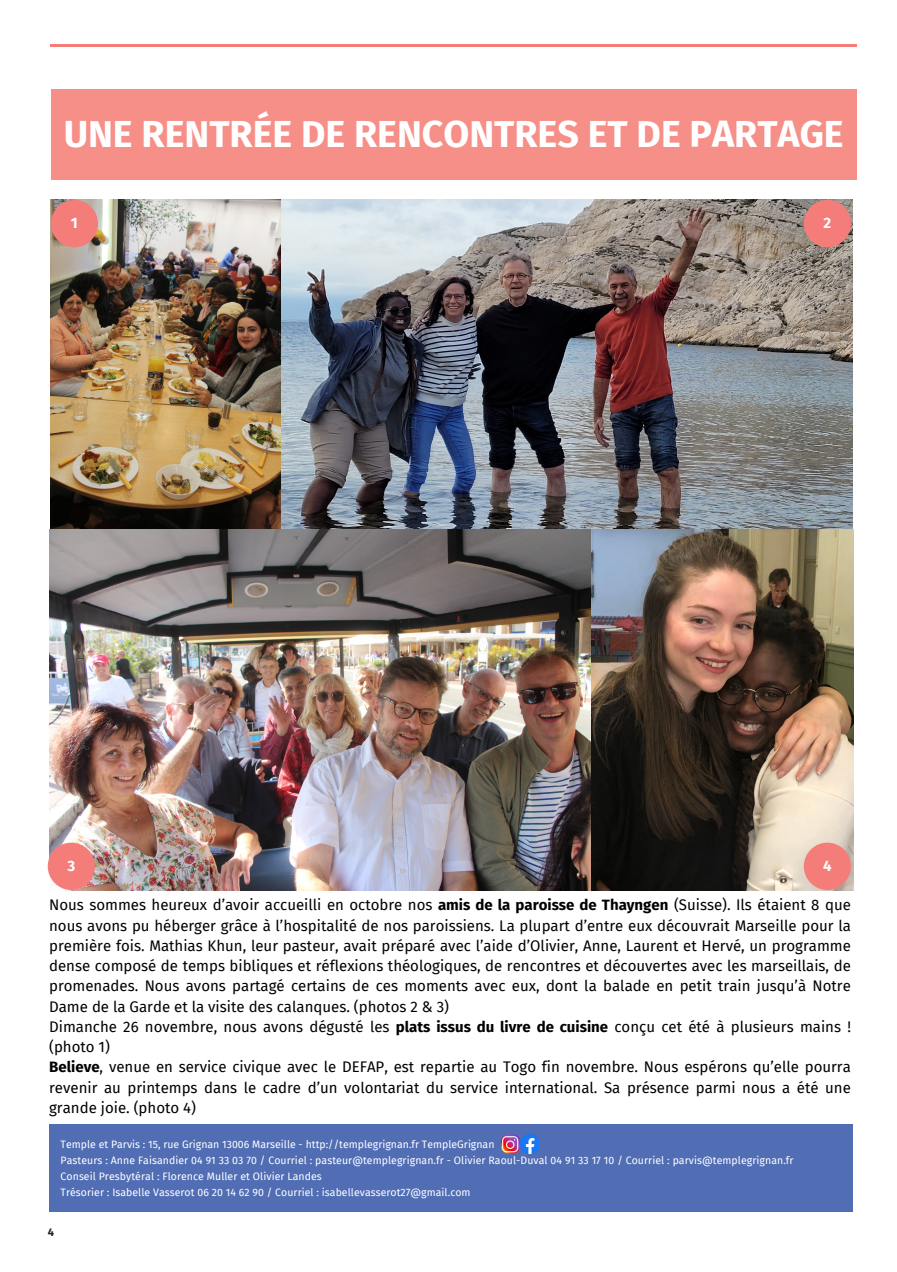
<style>
.page{position:relative;width:897px;height:1272px;background:#fff}
.page>*{position:absolute;margin:0;border:0;box-sizing:border-box;transform-origin:0 0}
.t1{font:700 37.5px "Fira Sans";color:#fff}
.t2{font:15px/20.2px "Fira Sans";color:#000;text-align:justify}
.t3{font:700 15px "Fira Sans";color:#fff}
.t4{font:700 11.25px "Fira Sans";color:#231f20}
.t5{font:10.5px/15.8px "Fira Sans";letter-spacing:.005em;color:#fff}
.s1{font-weight:700}
</style>
<div class="page">
<div style="left:49px;top:1124px;width:804px;height:87px;background:#516db4"></div>
<hr style="left:50px;top:45px;width:806px;height:2px;background:#f47d7a">
<img style="left:501px;top:1134px;width:38px;height:19px">
<div style="left:51px;top:90px;width:805px;height:90px;background:#f68f88"></div>
<img style="left:281px;top:200px;width:572px;height:329px">
<img style="left:50px;top:200px;width:231px;height:329px">
<img style="left:49px;top:529px;width:804px;height:361px">
<div style="left:51px;top:200px;width:47px;height:47px;background:#f47d7a;border-radius:50%"></div>
<div style="left:803px;top:200px;width:48px;height:47px;background:#f47d7a;border-radius:50%"></div>
<div style="left:48px;top:842px;width:47px;height:47px;background:#f47d7a;border-radius:50%"></div>
<div style="left:803px;top:842px;width:48px;height:47px;background:#f47d7a;border-radius:50%"></div>
<p class="t1" style="left:64px;top:112px;width:781px">UNE RENTRÉE DE RENCONTRES ET DE PARTAGE</p>
<p class="t3" style="left:71px;top:214px;width:8px">1</p>
<p class="t3" style="left:823px;top:214px;width:9px">2</p>
<p class="t3" style="left:67px;top:856px;width:9px">3</p>
<p class="t3" style="left:823px;top:856px;width:10px">4</p>
<p class="t2" style="left:49px;top:895px;width:803px">Nous sommes heureux d’avoir accueilli en octobre nos <span class="s1">amis de la paroisse de Thayngen</span> (Suisse). Ils étaient 8 que nous avons pu héberger grâce à l’hospitalité de nos paroissiens. La plupart d’entre eux découvrait Marseille pour la première fois. Mathias Khun, leur pasteur, avait préparé avec l’aide d’Olivier, Anne, Laurent et Hervé, un programme dense composé de temps bibliques et réflexions théologiques, de rencontres et découvertes avec les marseillais, de promenades. Nous avons partagé certains de ces moments avec eux, dont la balade en petit train jusqu’à Notre Dame de la Garde et la visite des calanques. (photos 2 &amp; 3)</p>
<p class="t2" style="left:49px;top:1016px;width:803px">Dimanche 26 novembre, nous avons dégusté les <span class="s1">plats issus du livre de cuisine</span> conçu cet été à plusieurs mains ! (photo 1)</p>
<p class="t2" style="left:49px;top:1057px;width:803px"><span class="s1">Believe</span>, venue en service civique avec le DEFAP, est repartie au Togo fin novembre. Nous espérons qu’elle pourra revenir au printemps dans le cadre d’un volontariat du service international. Sa présence parmi nous a été une grande joie. (photo 4)</p>
<p class="t5" style="left:61px;top:1136px;width:435px">Temple et Parvis : 15, rue Grignan 13006 Marseille - http://templegrignan.fr TempleGrignan</p>
<p class="t5" style="left:61px;top:1152px;width:734px">Pasteurs : Anne Faisandier 04 91 33 03 70 / Courriel : pasteur@templegrignan.fr - Olivier Raoul-Duval 04 91 33 17 10 / Courriel : parvis@templegrignan.fr<br>Conseil Presbytéral : Florence Muller et Olivier Landes</p>
<p class="t5" style="left:61px;top:1184px;width:411px">Trésorier : Isabelle Vasserot 06 20 14 62 90 / Courriel : isabellevasserot27@gmail.com</p>
<p class="t4" style="left:48px;top:1225px;width:8px">4</p>
</div>
